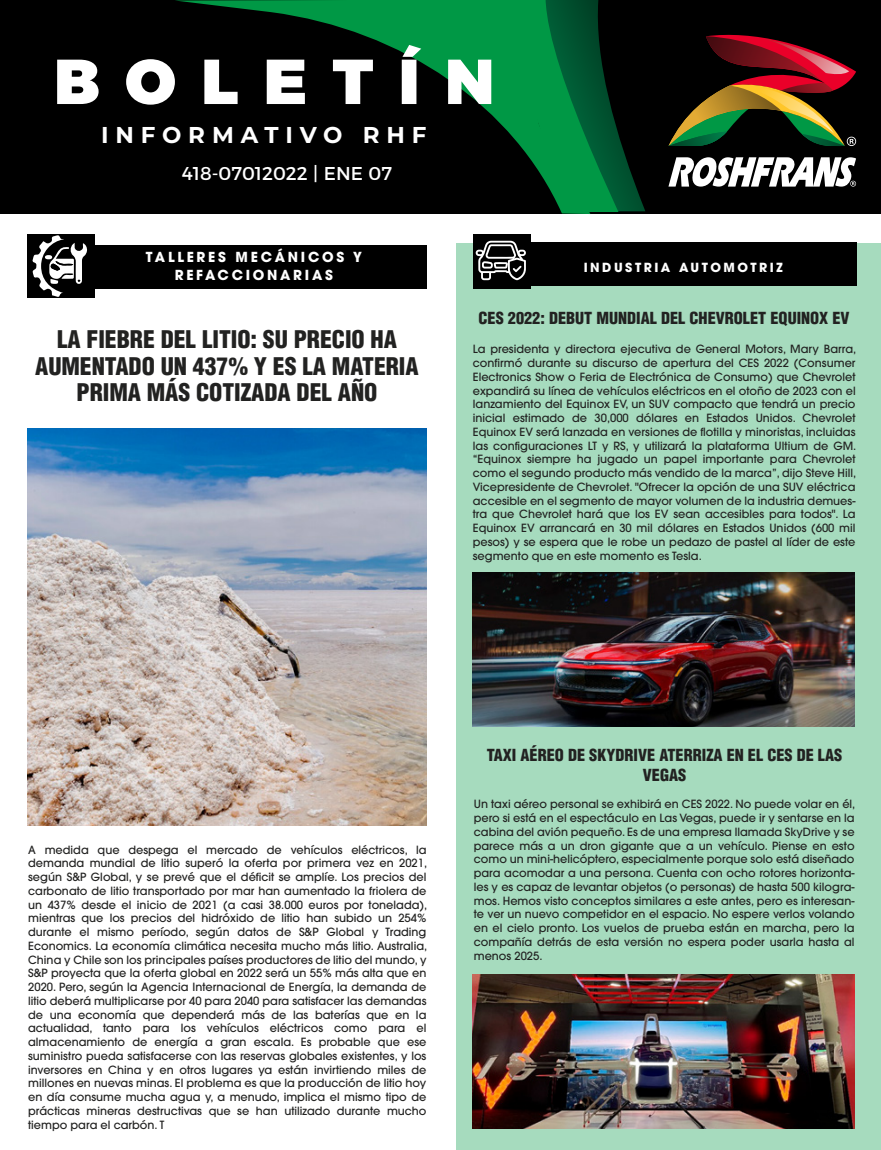
<style>
.page{position:relative;width:881px;height:1150px;background:#fff}
.page>*{position:absolute;margin:0;border:0;box-sizing:border-box;transform-origin:0 0}
.t1{font:900 63.25px "Montserrat";letter-spacing:.4em;color:#fff}
.t2{font:900 condensed 23.75px/26.2px "Helvetica";letter-spacing:-.005em;color:#222221;text-align:center}
.t3{font:700 22.88px "Montserrat";letter-spacing:.3em;color:#fff}
.t4{font:18.62px "Montserrat";color:#fff}
.t5{font:900 condensed 16.25px/20px "Helvetica";color:#222221;text-align:center}
.t6{font:700 13.75px/17.5px "Avant Garde";letter-spacing:.2em;color:#fff;text-align:center}
.t7{font:700 12.5px "Avant Garde";letter-spacing:.2em;color:#fff}
.t8{font:500 11.25px/13.8px "Avant Garde";color:#222221;text-align:justify}
</style>
<div class="page">
<div style="left:456px;top:243px;width:424px;height:907px;background:#a6dbbe"></div>
<div style="left:28px;top:234px;width:67px;height:63px;background:#000"></div>
<div style="left:31px;top:245px;width:395px;height:43px;background:#000"></div>
<div style="left:476px;top:242px;width:379px;height:43px;background:#000"></div>
<div style="left:472px;top:234px;width:58px;height:54px;background:#000"></div>
<svg style="left:32px;top:235px;width:55px;height:62px"></svg>
<svg style="left:475px;top:241px;width:50px;height:39px"></svg>
<img style="left:28px;top:428px;width:398px;height:398px">
<img style="left:472px;top:974px;width:382px;height:154px">
<img style="left:472px;top:572px;width:382px;height:154px">
<div style="left:0;top:0;width:880px;height:214px;background:#000"></div>
<svg style="left:768px;top:157px;width:87px;height:30px"></svg>
<svg style="left:768px;top:38px;width:87px;height:108px"></svg>
<svg style="left:668px;top:34px;width:100px;height:153px"></svg>
<svg style="left:590px;top:0;width:55px;height:211px"></svg>
<svg style="left:175px;top:0;width:415px;height:214px"></svg>
<h1 class="t1" style="left:54px;top:28px;width:442px">BOLETÍN</h1>
<h3 class="t3" style="left:101px;top:118px;width:327px">INFORMATIVO RHF</h3>
<h3 class="t4" style="left:182px;top:158px;width:211px">418-07012022 | ENE 07</h3>
<p class="t6" style="left:146px;top:248px;width:217px">TALLERES MECÁNICOS Y<br>REFACCIONARIAS</p>
<p class="t7" style="left:583px;top:259px;width:200px">INDUSTRIA AUTOMOTRIZ</p>
<h2 class="t2" style="left:35px;top:326px;width:385px">LA FIEBRE DEL LITIO: SU PRECIO HA<br>AUMENTADO UN 437% Y ES LA MATERIA<br>PRIMA MÁS COTIZADA DEL AÑO</h2>
<h3 class="t5" style="left:478px;top:307px;width:372px">CES 2022: DEBUT MUNDIAL DEL CHEVROLET EQUINOX EV</h3>
<p class="t8" style="left:472px;top:342px;width:385px">La presidenta y directora ejecutiva de General Motors, Mary Barra, confirmó durante su discurso de apertura del CES 2022 (Consumer Electronics Show o Feria de Electrónica de Consumo) que Chevrolet expandirá su línea de vehículos eléctricos en el otoño de 2023 con el lanzamiento del Equinox EV, un SUV compacto que tendrá un precio inicial estimado de 30,000 dólares en Estados Unidos. Chevrolet Equinox EV será lanzada en versiones de flotilla y minoristas, incluidas las configuraciones LT y RS, y utilizará la plataforma Ultium de GM. “Equinox siempre ha jugado un papel importante para Chevrolet como el segundo producto más vendido de la marca”, dijo Steve Hill, Vicepresidente de Chevrolet. "Ofrecer la opción de una SUV eléctrica accesible en el segmento de mayor volumen de la industria demues&shy;tra que Chevrolet hará que los EV sean accesibles para todos". La Equinox EV arrancará en 30 mil dólares en Estados Unidos (600 mil pesos) y se espera que le robe un pedazo de pastel al líder de este segmento que en este momento es Tesla.</p>
<p class="t8" style="left:28px;top:842px;width:400px">A medida que despega el mercado de vehículos eléctricos, la demanda mundial de litio superó la oferta por primera vez en 2021, según S&amp;P Global, y se prevé que el déficit se amplíe. Los precios del carbonato de litio transportado por mar han aumentado la friolera de un 437% desde el inicio de 2021 (a casi 38.000 euros por tonelada), mientras que los precios del hidróxido de litio han subido un 254% durante el mismo período, según datos de S&amp;P Global y Trading Economics. La economía climática necesita mucho más litio. Australia, China y Chile son los principales países productores de litio del mundo, y S&amp;P proyecta que la oferta global en 2022 será un 55% más alta que en 2020. Pero, según la Agencia Internacional de Energía, la demanda de litio deberá multiplicarse por 40 para 2040 para satisfacer las demandas de una economía que dependerá más de las baterías que en la actualidad, tanto para los vehículos eléctricos como para el almacenamiento de energía a gran escala. Es probable que ese suministro pueda satisfacerse con las reservas globales existentes, y los inversores en China y en otros lugares ya están invirtiendo miles de millones en nuevas minas. El problema es que la producción de litio hoy en día consume mucha agua y, a menudo, implica el mismo tipo de prácticas mineras destructivas que se han utilizado durante mucho tiempo para el carbón. T</p>
<h3 class="t5" style="left:486px;top:744px;width:357px">TAXI AÉREO DE SKYDRIVE ATERRIZA EN EL CES DE LAS<br>VEGAS</h3>
<p class="t8" style="left:473px;top:797px;width:383px">Un taxi aéreo personal se exhibirá en CES 2022. No puede volar en él, pero si está en el espectáculo en Las Vegas, puede ir y sentarse en la cabina del avión pequeño. Es de una empresa llamada SkyDrive y se parece más a un dron gigante que a un vehículo. Piense en esto como un mini-helicóptero, especialmente porque solo está diseñado para acomodar a una persona. Cuenta con ocho rotores horizonta&shy;les y es capaz de levantar objetos (o personas) de hasta 500 kilogra&shy;mos. Hemos visto conceptos similares a este antes, pero es interesan&shy;te ver un nuevo competidor en el espacio. No espere verlos volando en el cielo pronto. Los vuelos de prueba están en marcha, pero la compañía detrás de esta versión no espera poder usarla hasta al menos 2025.</p>
</div>
